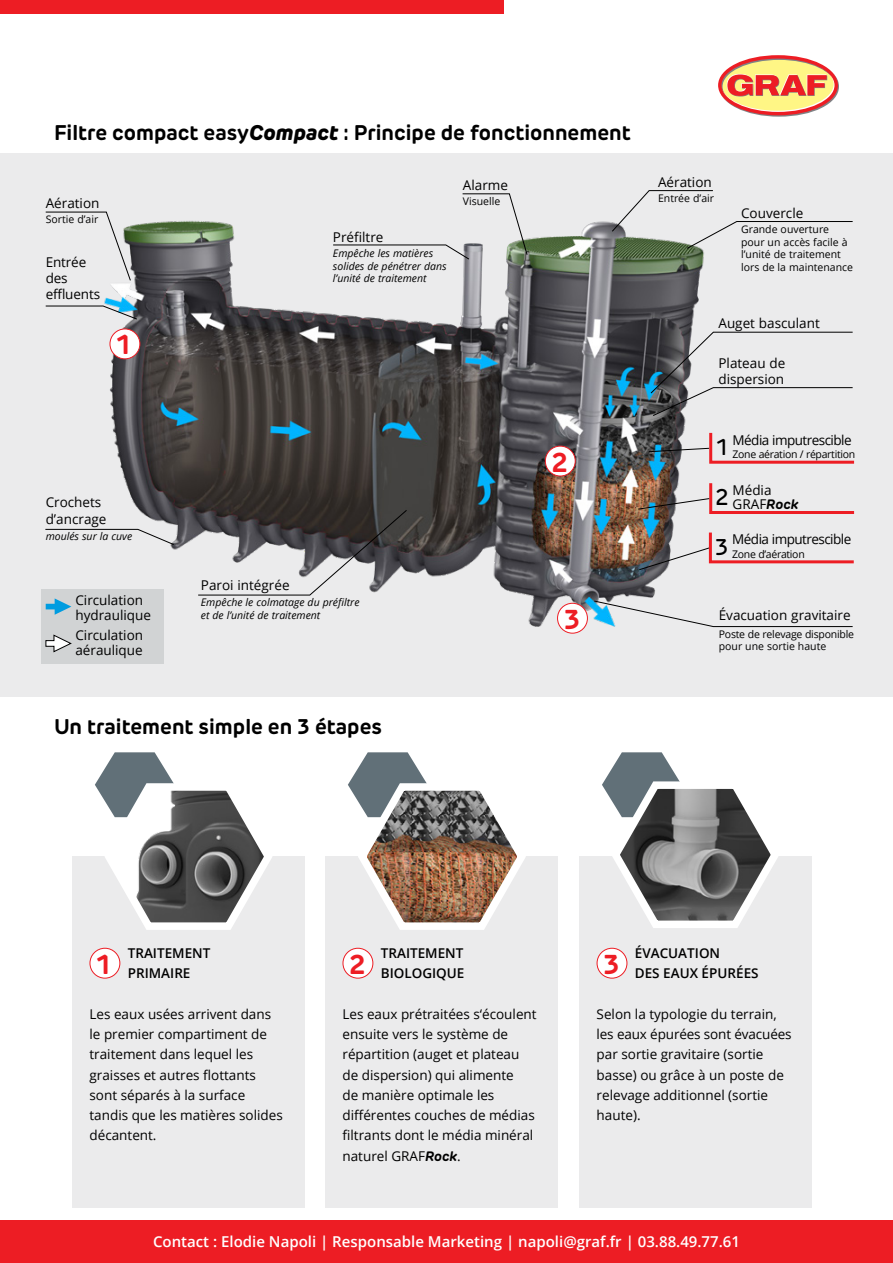
<style>
.page{position:relative;width:893px;height:1263px;background:#fff}
.page>*{position:absolute;margin:0;border:0;box-sizing:border-box;transform-origin:0 0}
.t1{font:700 27px "New Rubrik Edge";color:#ed1d24}
.t2{font:500 22.5px "New Rubrik Edge";color:#000}
.t3{font:700 21px "New Rubrik Edge";color:#000}
.t4{font:600 15px "Open Sans";color:#fff}
.t5{font:13.5px/20.2px "Open Sans";color:#000}
.t6{font:600 13.5px/20.2px "Open Sans";color:#000}
.t7{font:13.5px "Open Sans";letter-spacing:-.04em;color:#000}
.t8{font:italic 10.5px/12.6px "Open Sans";color:#000}
.t9{font:10.5px/12.6px "Open Sans";color:#000}
.t10{font:10.5px/12.6px "Open Sans";letter-spacing:-.02em;color:#000}
.t11{font:10.5px "Open Sans";letter-spacing:-.03em;color:#000}
.s1{font-weight:800;font-style:italic}
.s2{font-family:"New Rubrik Edge";font-weight:700;font-style:italic}
</style>
<div class="page">
<svg style="left:718px;top:55px;width:121px;height:62px"></svg>
<div style="left:0;top:1220px;width:893px;height:43px;background:#ed1d24"></div>
<div style="left:0;top:0;width:504px;height:14px;background:#ed1d24"></div>
<div style="left:579px;top:856px;width:232px;height:352px;background:#ebebec"></div>
<div style="left:326px;top:856px;width:232px;height:352px;background:#ebebec"></div>
<div style="left:72px;top:856px;width:233px;height:352px;background:#ebebec"></div>
<svg style="left:95px;top:752px;width:177px;height:178px"></svg>
<svg style="left:602px;top:752px;width:176px;height:176px"></svg>
<img style="left:348px;top:752px;width:178px;height:178px">
<div style="left:90px;top:948px;width:30px;height:30px;background:#fff;border-radius:50%"></div>
<div style="left:90px;top:948px;width:30px;height:30px;border:1px solid #ed1d24;border-radius:50%"></div>
<div style="left:343px;top:948px;width:30px;height:30px;background:#fff;border-radius:50%"></div>
<div style="left:343px;top:948px;width:30px;height:30px;border:1px solid #ed1d24;border-radius:50%"></div>
<div style="left:597px;top:948px;width:30px;height:30px;background:#fff;border-radius:50%"></div>
<div style="left:597px;top:948px;width:30px;height:30px;border:1px solid #ed1d24;border-radius:50%"></div>
<div style="left:0;top:153px;width:893px;height:543px;background:#ebebec"></div>
<div style="left:41px;top:589px;width:122px;height:74px;background:#d1d3d4"></div>
<svg style="left:46px;top:598px;width:25px;height:17px"></svg>
<svg style="left:46px;top:635px;width:26px;height:17px"></svg>
<img style="left:103px;top:211px;width:613px;height:432px">
<svg style="left:45px;top:306px;width:92px;height:13px"></svg>
<svg style="left:45px;top:212px;width:86px;height:69px"></svg>
<svg style="left:333px;top:193px;width:195px;height:67px"></svg>
<svg style="left:612px;top:190px;width:241px;height:59px"></svg>
<svg style="left:650px;top:332px;width:203px;height:84px"></svg>
<svg style="left:594px;top:601px;width:259px;height:26px"></svg>
<svg style="left:45px;top:529px;width:129px;height:16px"></svg>
<svg style="left:198px;top:510px;width:209px;height:85px"></svg>
<svg style="left:648px;top:430px;width:207px;height:35px"></svg>
<svg style="left:638px;top:480px;width:217px;height:35px"></svg>
<svg style="left:639px;top:529px;width:215px;height:41px"></svg>
<div style="left:110px;top:329px;width:30px;height:30px;background:#fff;border-radius:50%"></div>
<div style="left:110px;top:328px;width:30px;height:31px;border:1px solid #ed1d24;border-radius:50%"></div>
<div style="left:545px;top:446px;width:30px;height:30px;background:#fff;border-radius:50%"></div>
<div style="left:545px;top:446px;width:31px;height:30px;border:1px solid #ed1d24;border-radius:50%"></div>
<div style="left:557px;top:603px;width:30px;height:30px;background:#fff;border-radius:50%"></div>
<div style="left:557px;top:603px;width:31px;height:31px;border:1px solid #ed1d24;border-radius:50%"></div>
<h3 class="t3" style="left:54px;top:119px;width:578px">Filtre compact easy<span class="s1">Compact</span> : Principe de fonctionnement</h3>
<p class="t5" style="left:46px;top:193px;width:55px">Aération</p>
<p class="t9" style="left:46px;top:213px;width:54px">Sortie d’air</p>
<p class="t5" style="left:46px;top:253px;width:56px;line-height:16.2px">Entrée des effluents</p>
<h1 class="t1" style="left:115px;top:328px;width:18px">1</h1>
<p class="t5" style="left:333px;top:227px;width:52px">Préfiltre</p>
<p class="t8" style="left:333px;top:247px;width:115px">Empêche les matières solides de pénétrer dans l’unité de traitement</p>
<p class="t5" style="left:463px;top:175px;width:47px">Alarme</p>
<p class="t9" style="left:463px;top:195px;width:39px">Visuelle</p>
<p class="t5" style="left:46px;top:494px;width:62px;line-height:16.2px">Crochets d’ancrage</p>
<p class="t8" style="left:46px;top:530px;width:88px">moulés sur la cuve</p>
<p class="t5" style="left:75px;top:592px;width:77px;line-height:15px">Circulation hydraulique</p>
<p class="t5" style="left:75px;top:628px;width:69px;line-height:15px">Circulation aéraulique</p>
<p class="t5" style="left:201px;top:574px;width:90px">Paroi intégrée</p>
<p class="t8" style="left:201px;top:596px;width:160px">Empêche le colmatage du préfiltre et de l’unité de traitement</p>
<h3 class="t3" style="left:54px;top:713px;width:330px">Un traitement simple en 3 étapes</h3>
<h1 class="t1" style="left:552px;top:445px;width:18px">2</h1>
<h1 class="t1" style="left:564px;top:602px;width:18px">3</h1>
<p class="t5" style="left:658px;top:171px;width:55px">Aération</p>
<p class="t9" style="left:658px;top:191px;width:58px">Entrée d’air</p>
<p class="t5" style="left:741px;top:203px;width:64px">Couvercle</p>
<p class="t9" style="left:741px;top:223px;width:113px">Grande ouverture pour un accès facile à l’unité de traitement lors de la maintenance</p>
<p class="t5" style="left:718px;top:313px;width:103px">Auget basculant</p>
<p class="t5" style="left:718px;top:355px;width:68px;line-height:16.2px">Plateau de dispersion</p>
<p class="t7" style="left:733px;top:430px;width:121px">Média imputrescible</p>
<p class="t11" style="left:733px;top:447px;width:124px">Zone aération / répartition</p>
<h2 class="t2" style="left:715px;top:433px;width:15px">1</h2>
<h2 class="t2" style="left:715px;top:484px;width:15px">2</h2>
<p class="t5" style="left:733px;top:483px;width:68px;line-height:13.5px">Média<br>GRAF<span class="s2">Rock</span></p>
<p class="t7" style="left:732px;top:530px;width:121px">Média imputrescible</p>
<p class="t11" style="left:715px;top:547px;width:92px"><sup>3</sup> Zone d’aération</p>
<p class="t5" style="left:719px;top:604px;width:133px">Évacuation gravitaire</p>
<p class="t10" style="left:719px;top:627px;width:137px">Poste de relevage disponible pour une sortie haute</p>
<p class="t6" style="left:635px;top:943px;width:125px">ÉVACUATION<br>DES EAUX ÉPURÉES</p>
<p class="t5" style="left:597px;top:1003px;width:197px">Selon la typologie du terrain, les eaux épurées sont évacuées par sortie gravitaire (sortie basse) ou grâce à un poste de relevage additionnel (sortie haute).</p>
<p class="t6" style="left:128px;top:943px;width:84px">TRAITEMENT<br>PRIMAIRE</p>
<p class="t5" style="left:90px;top:1003px;width:195px">Les eaux usées arrivent dans le premier compartiment de traitement dans lequel les graisses et autres flottants sont séparés à la surface tandis que les matières solides décantent.</p>
<p class="t6" style="left:381px;top:943px;width:85px">TRAITEMENT<br>BIOLOGIQUE</p>
<p class="t5" style="left:342px;top:1003px;width:196px">Les eaux prétraitées s‘écoulent ensuite vers le système de répartition (auget et plateau de dispersion) qui alimente<br>de manière optimale les différentes couches de médias filtrants dont le média minéral naturel GRAF<span class="s2">Rock</span>.</p>
<h1 class="t1" style="left:95px;top:947px;width:18px">1</h1>
<h1 class="t1" style="left:349px;top:947px;width:18px">2</h1>
<h1 class="t1" style="left:603px;top:947px;width:18px">3</h1>
<p class="t4" style="left:153px;top:1232px;width:588px">Contact : Elodie Napoli | Responsable Marketing | napoli@graf.fr | 03.88.49.77.61</p>
</div>
